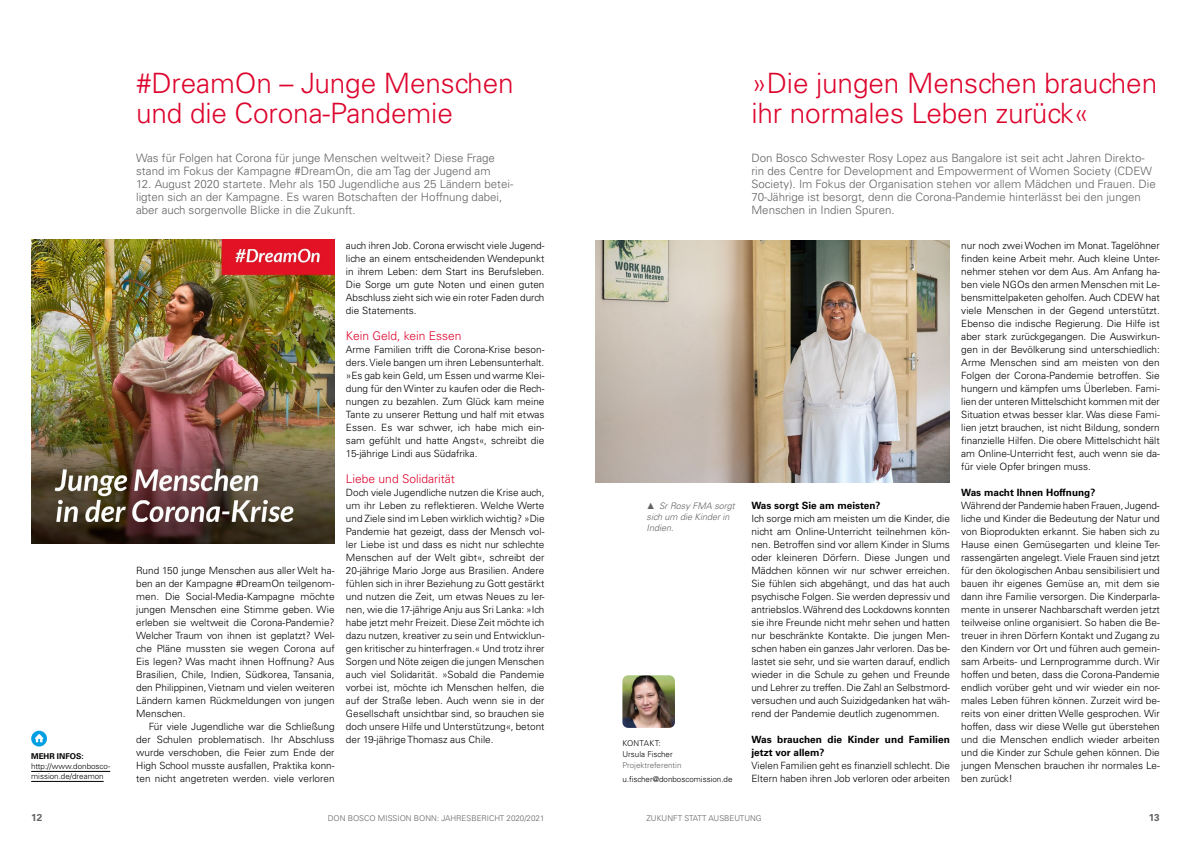
<style>
.page{position:relative;width:1191px;height:842px;background:#fff}
.page>*{position:absolute;margin:0;border:0;box-sizing:border-box;transform-origin:0 0}
._120_H1{font:300 28px/30px "Univers LT Std";letter-spacing:-.005em;color:#dd052d}
._121_H2{font:300 12px "Univers LT Std";color:#dd052d}
._104_Anleser{font:300 11.5px/13px "Univers LT Std";color:#636362}
._201_Standard_O{font:300 10px/13px "Univers LT Std";color:#000;text-align:justify}
._200_Standard{font:300 10px/13px "Univers LT Std";color:#000;text-align:justify}
._202_Standard_O_AO{font:700 10px/13px "Univers LT Std";color:#000}
.t1{font:700 10px "Univers LT Std";color:#636362}
.t2{font:italic 300 9px/11px "Univers LT Std";color:#636362}
.Kontakt_Funktion{font:300 8px "Univers LT Std";color:#636362}
.URL{font:300 8px/10px "Univers LT Std";color:#000}
.Kontakt-Daten{font:300 8px "Univers LT Std";color:#000}
.Kontakt_Name{font:300 8px "Univers LT Std";color:#000}
.KONTAKT{font:300 8px "Univers LT Std";letter-spacing:.025em;color:#000}
.s1{font-weight:700}
.s2{font-family:"The Antiqua B";font-weight:400;font-style:normal}
</style>
<div class="page">
<hr style="left:31px;top:771px;width:79px;height:1px;background:#000">
<hr style="left:31px;top:781px;width:73px;height:1px;background:#000">
<svg style="left:31px;top:731px;width:16px;height:15px"></svg>
<img style="left:31px;top:240px;width:303px;height:303px">
<img style="left:595px;top:241px;width:355px;height:242px">
<img style="left:622px;top:675px;width:53px;height:53px">
<p class="URL" style="left:31px;top:751px;width:81px"><span class="s1">MEHR INFOS: </span>http://www.donbosco&shy;mission.de/dreamon</p>
<h1 class="_120_H1" style="left:136px;top:68px;width:379px">#DreamOn – Junge Menschen und die Corona-Pandemie</h1>
<p class="_104_Anleser" style="left:136px;top:151px;width:360px">Was für Folgen hat Corona für junge Menschen weltweit? Diese Frage stand im Fokus der Kampagne #DreamOn, die am Tag der Jugend am</p>
<p class="_104_Anleser" style="left:136px;top:177px;width:379px">12. August 2020 startete. Mehr als 150 Jugendliche aus 25 Ländern betei&shy;ligten sich an der Kampagne. Es waren Botschaften der Hoffnung dabei, aber auch sorgenvolle Blicke in die Zukunft.</p>
<p class="_201_Standard_O" style="left:136px;top:564px;width:200px">Rund 150 junge Menschen aus aller Welt ha&shy;ben an der Kampagne #DreamOn teilgenom&shy;men. Die Social-Media-Kampagne möchte jungen Menschen eine Stimme geben. Wie erleben sie weltweit die Corona-Pandemie?<br>Welcher Traum von ihnen ist geplatzt? Wel&shy;che Pläne mussten sie wegen Corona auf Eis legen? Was macht ihnen Hoffnung? Aus Brasilien, Chile, Indien, Südkorea, Tansania, den Philippinen, Vietnam und vielen weiteren Ländern kamen Rückmeldungen von jungen Menschen.</p>
<p class="_200_Standard" style="left:136px;top:720px;width:200px;text-indent:13px">Für viele Jugendliche war die Schließung der Schulen problematisch. Ihr Abschluss wurde verschoben, die Feier zum Ende der High School musste ausfallen, Praktika konn&shy;ten nicht angetreten werden. viele verloren</p>
<p class="_200_Standard" style="left:346px;top:239px;width:200px">auch ihren Job. Corona erwischt viele Jugend&shy;liche an einem entscheidenden Wendepunkt in ihrem Leben: dem Start ins Berufsleben.<br>Die Sorge um gute Noten und einen guten Abschluss zieht sich wie ein roter Faden durch die Statements.</p>
<h2 class="_121_H2" style="left:346px;top:328px;width:117px">Kein Geld, kein Essen</h2>
<p class="_201_Standard_O" style="left:346px;top:343px;width:200px">Arme Familien trifft die Corona-Krise beson&shy;ders. Viele bangen um ihren Lebensunterhalt. »Es gab kein Geld, um Essen und warme Klei&shy;dung für den Winter zu kaufen oder die Rech&shy;nungen zu bezahlen. Zum Glück kam meine Tante zu unserer Rettung und half mit etwas Essen. Es war schwer, ich habe mich ein&shy;sam gefühlt und hatte Angst«, schreibt die 15-jährige Lindi aus Südafrika.</p>
<h2 class="_121_H2" style="left:346px;top:471px;width:110px">Liebe und Solidarität</h2>
<p class="_201_Standard_O" style="left:346px;top:486px;width:200px">Doch viele Jugendliche nutzen die Krise auch, um ihr Leben zu reflektieren. Welche Werte und Ziele sind im Leben wirklich wichtig? »Die Pandemie hat gezeigt, dass der Mensch vol&shy;ler Liebe ist und dass es nicht nur schlechte Menschen auf der Welt gibt«, schreibt der 20-jährige Mario Jorge aus Brasilien. Andere fühlen sich in ihrer Beziehung zu Gott gestärkt und nutzen die Zeit, um etwas Neues zu ler&shy;nen, wie die 17-jährige Anju aus Sri Lanka: »Ich habe jetzt mehr Freizeit. Diese Zeit möchte ich dazu nutzen, kreativer zu sein und Entwicklun&shy;gen kritischer zu hinterfragen.« Und trotz ihrer Sorgen und Nöte zeigen die jungen Menschen auch viel Solidarität. »Sobald die Pandemie vorbei ist, möchte ich Menschen helfen, die auf der Straße leben. Auch wenn sie in der Gesellschaft unsichtbar sind, so brauchen sie doch unsere Hilfe und Unterstützung«, betont der 19-jährige Thomasz aus Chile.</p>
<p class="t2" style="left:646px;top:500px;width:90px"><span class="s2">▲</span> Sr Rosy FMA sorgt sich um die Kinder in<br>Indien.</p>
<p class="KONTAKT" style="left:622px;top:738px;width:40px">KONTAKT:</p>
<p class="Kontakt_Name" style="left:622px;top:749px;width:52px">Ursula Fischer</p>
<p class="Kontakt_Funktion" style="left:622px;top:760px;width:61px">Projektreferentin</p>
<p class="Kontakt-Daten" style="left:622px;top:774px;width:112px">u.fischer@donboscomission.de</p>
<h1 class="_120_H1" style="left:751px;top:68px;width:407px">»Die jungen Menschen brauchen ihr normales Leben zurück«</h1>
<p class="_104_Anleser" style="left:751px;top:151px;width:406px">Don Bosco Schwester Rosy Lopez aus Bangalore ist seit acht Jahren Direkto&shy;rin des Centre for Development and Empowerment of Women Society (CDEW Society). Im Fokus der Organisation stehen vor allem Mädchen und Frauen. Die 70-Jährige ist besorgt, denn die Corona-Pandemie hinterlässt bei den jungen Menschen in Indien Spuren.</p>
<p class="_202_Standard_O_AO" style="left:751px;top:499px;width:131px">Was sorgt Sie am meisten?</p>
<p class="_201_Standard_O" style="left:751px;top:512px;width:200px">Ich sorge mich am meisten um die Kinder, die nicht am Online-Unterricht teilnehmen kön&shy;nen. Betroffen sind vor allem Kinder in Slums oder kleineren Dörfern. Diese Jungen und Mädchen können wir nur schwer erreichen.<br>Sie fühlen sich abgehängt, und das hat auch psychische Folgen. Sie werden depressiv und antriebslos. Während des Lockdowns konnten sie ihre Freunde nicht mehr sehen und hatten nur beschränkte Kontakte. Die jungen Men&shy;schen haben ein ganzes Jahr verloren. Das be&shy;lastet sie sehr, und sie warten darauf, endlich wieder in die Schule zu gehen und Freunde und Lehrer zu treffen. Die Zahl an Selbstmord&shy;versuchen und auch Suizidgedanken hat wäh&shy;rend der Pandemie deutlich zugenommen.</p>
<p class="_202_Standard_O_AO" style="left:751px;top:733px;width:200px">Was brauchen die Kinder und Familien jetzt vor allem?</p>
<p class="_201_Standard_O" style="left:751px;top:759px;width:200px">Vielen Familien geht es finanziell schlecht. Die<br>Eltern haben ihren Job verloren oder arbeiten</p>
<p class="_201_Standard_O" style="left:961px;top:239px;width:200px">nur noch zwei Wochen im Monat. Tagelöhner finden keine Arbeit mehr. Auch kleine Unter&shy;nehmer stehen vor dem Aus. Am Anfang ha&shy;ben viele NGOs den armen Menschen mit Le&shy;bensmittelpaketen geholfen. Auch CDEW hat viele Menschen in der Gegend unterstützt.<br>Ebenso die indische Regierung. Die Hilfe ist aber stark zurückgegangen. Die Auswirkun&shy;gen in der Bevölkerung sind unterschiedlich:<br>Arme Menschen sind am meisten von den Folgen der Corona-Pandemie betroffen. Sie hungern und kämpfen ums Überleben. Fami&shy;lien der unteren Mittelschicht kommen mit der Situation etwas besser klar. Was diese Fami&shy;lien jetzt brauchen, ist nicht Bildung, sondern finanzielle Hilfen. Die obere Mittelschicht hält am Online-Unterricht fest, auch wenn sie da&shy;für viele Opfer bringen muss.</p>
<p class="_202_Standard_O_AO" style="left:961px;top:486px;width:135px">Was macht Ihnen Hoffnung?</p>
<p class="_201_Standard_O" style="left:961px;top:499px;width:200px">Während der Pandemie haben Frauen, Jugend&shy;liche und Kinder die Bedeutung der Natur und von Bioprodukten erkannt. Sie haben sich zu Hause einen Gemüsegarten und kleine Ter&shy;rassengärten angelegt. Viele Frauen sind jetzt für den ökologischen Anbau sensibilisiert und bauen ihr eigenes Gemüse an, mit dem sie dann ihre Familie versorgen. Die Kinderparla&shy;mente in unserer Nachbarschaft werden jetzt teilweise online organisiert. So haben die Be&shy;treuer in ihren Dörfern Kontakt und Zugang zu den Kindern vor Ort und führen auch gemein&shy;sam Arbeits- und Lernprogramme durch. Wir hoffen und beten, dass die Corona-Pandemie endlich vorüber geht und wir wieder ein nor&shy;males Leben führen können. Zurzeit wird be&shy;reits von einer dritten Welle gesprochen. Wir hoffen, dass wir diese Welle gut überstehen und die Menschen endlich wieder arbeiten und die Kinder zur Schule gehen können. Die jungen Menschen brauchen ihr normales Le&shy;ben zurück!</p>
<p class="t1" style="left:31px;top:811px;width:13px">12</p>
<p class="Kontakt_Funktion" style="left:328px;top:813px;width:218px">DON BOSCO MISSION BONN: JAHRESBERICHT 2020/2021</p>
<p class="Kontakt_Funktion" style="left:646px;top:813px;width:11px">Zukunft</p>
<p class="Kontakt_Funktion" style="left:684px;top:813px;width:6px">statt</p>
<p class="Kontakt_Funktion" style="left:708px;top:813px;width:12px">Ausbeutung</p>
<p class="t1" style="left:1148px;top:811px;width:13px">13</p>
</div>
